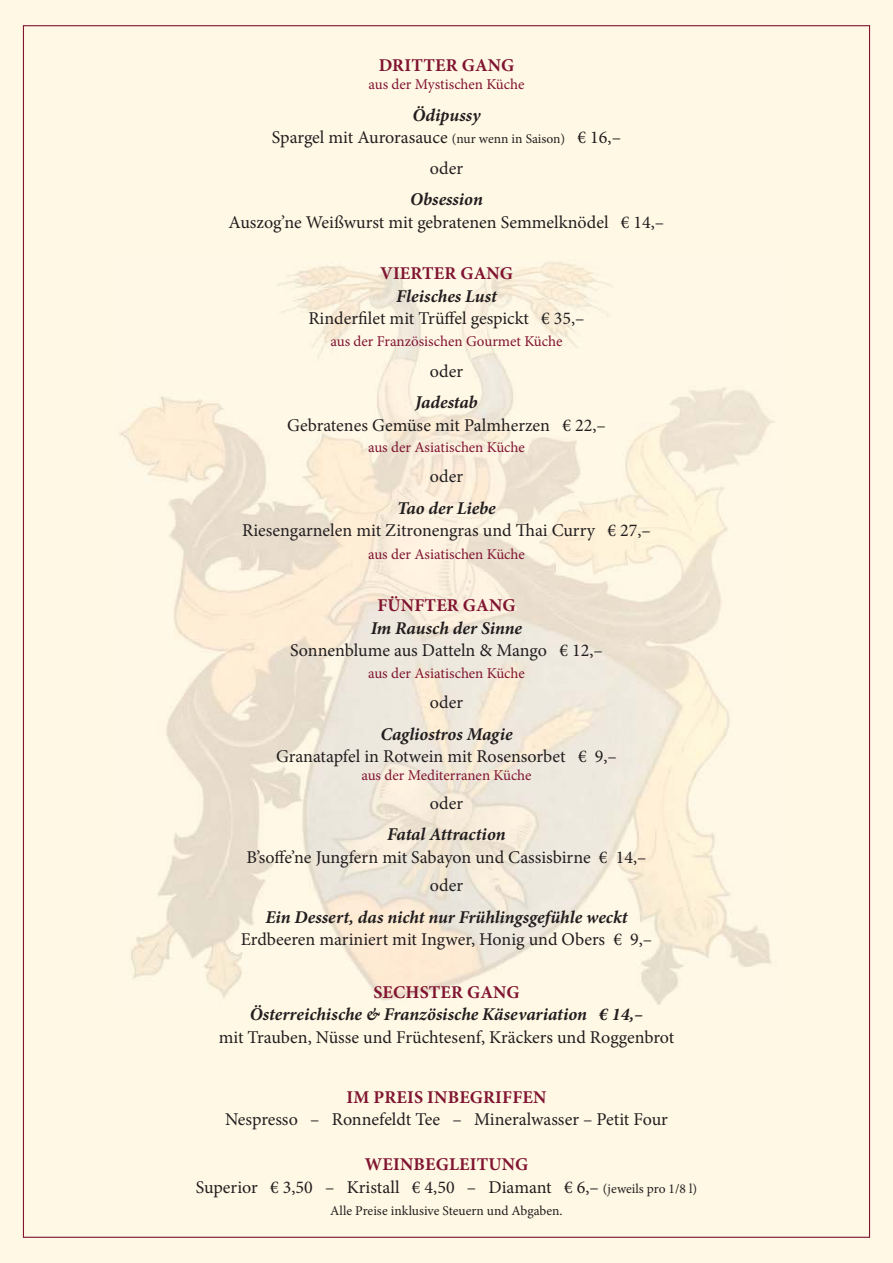
<style>
.page{position:relative;width:893px;height:1263px;background:#fff8e5}
.page>*{position:absolute;margin:0;border:0;box-sizing:border-box;transform-origin:0 0}
.t1{font:18px/22.5px "Minion Pro";color:#221e1f;text-align:center}
.t2{font:italic 700 18px "Minion Pro";color:#221e1f}
.t3{font:700 18px "Minion Pro";letter-spacing:.01em;color:#801431}
.t4{font:15px "Minion Pro";letter-spacing:-.005em;color:#801431}
.t5{font:13.5px "Minion Pro";color:#221e1f}
.s1{font-weight:700;font-style:italic}
.s2{font-size:13.5px}
.s3{font-weight:700;color:#801431}
</style>
<div class="page">
<img style="left:120px;top:262px;width:654px;height:742px">
<svg style="left:516px;top:523px;width:19px;height:13px"></svg>
<p class="t3" style="left:379px;top:56px;width:137px">DRITTER GANG</p>
<p class="t4" style="left:368px;top:77px;width:157px">aus der Mystischen Küche</p>
<p class="t1" style="left:272px;top:104px;width:351px"><span class="s1">Ödipussy<br></span>Spargel mit Aurorasauce <span class="s2">(nur wenn in Saison)</span> € 16,–</p>
<p class="t1" style="left:430px;top:158px;width:35px">oder</p>
<p class="t2" style="left:410px;top:190px;width:74px">Obsession</p>
<p class="t1" style="left:229px;top:212px;width:437px">Auszog’ne Weißwurst mit gebratenen Semmelknödel € 14,–</p>
<p class="t3" style="left:380px;top:264px;width:134px">VIERTER GANG</p>
<p class="t2" style="left:396px;top:287px;width:102px">Fleisches Lust</p>
<p class="t1" style="left:308px;top:308px;width:278px">Rinderfilet mit Trüffel gespickt € 35,–</p>
<p class="t4" style="left:330px;top:334px;width:234px">aus der Französischen Gourmet Küche</p>
<p class="t1" style="left:430px;top:360px;width:35px">oder</p>
<p class="t2" style="left:415px;top:393px;width:64px">Jadestab</p>
<p class="t1" style="left:287px;top:414px;width:320px">Gebratenes Gemüse mit Palmherzen € 22,–</p>
<p class="t4" style="left:368px;top:439px;width:158px">aus der Asiatischen Küche</p>
<p class="t1" style="left:430px;top:466px;width:35px">oder</p>
<p class="t2" style="left:397px;top:499px;width:100px">Tao der Liebe</p>
<p class="t1" style="left:242px;top:520px;width:271px">Riesengarnelen mit Zitronengras und</p>
<p class="t1" style="left:535px;top:520px;width:117px">ai Curry € 27,–</p>
<p class="t4" style="left:368px;top:547px;width:158px">aus der Asiatischen Küche</p>
<p class="t3" style="left:377px;top:596px;width:139px">FÜNFTER GANG</p>
<p class="t2" style="left:371px;top:619px;width:153px">Im Rausch der Sinne</p>
<p class="t1" style="left:290px;top:640px;width:314px">Sonnenblume aus Datteln &amp; Mango € 12,–</p>
<p class="t4" style="left:368px;top:666px;width:158px">aus der Asiatischen Küche</p>
<p class="t1" style="left:430px;top:692px;width:35px">oder</p>
<p class="t2" style="left:380px;top:725px;width:134px">Cagliostros Magie</p>
<p class="t1" style="left:276px;top:746px;width:342px">Granatapfel in Rotwein mit Rosensorbet € 9,–</p>
<p class="t4" style="left:361px;top:768px;width:172px">aus der Mediterranen Küche</p>
<p class="t1" style="left:430px;top:793px;width:35px">oder</p>
<p class="t2" style="left:387px;top:825px;width:120px">Fatal Attraction</p>
<p class="t1" style="left:246px;top:844px;width:401px;line-height:28.5px">B’soffe’ne Jungfern mit Sabayon und Cassisbirne € 14,– oder</p>
<p class="t2" style="left:266px;top:908px;width:363px">Ein Dessert, das nicht nur Frühlingsgefühle weckt</p>
<p class="t1" style="left:241px;top:929px;width:413px">Erdbeeren mariniert mit Ingwer, Honig und Obers € 9,–</p>
<p class="t3" style="left:373px;top:983px;width:148px">SECHSTER GANG</p>
<p class="t2" style="left:250px;top:1005px;width:395px">Österreichische &amp; Französische Käsevariation € 14,–</p>
<p class="t1" style="left:219px;top:1027px;width:457px">mit Trauben, Nüsse und Früchtesenf, Kräckers und Roggenbrot</p>
<p class="t3" style="left:346px;top:1088px;width:202px">IM PREIS INBEGRIFFEN</p>
<p class="t1" style="left:225px;top:1109px;width:444px">Nespresso – Ronnefeldt Tee – Mineralwasser – Petit Four</p>
<p class="t1" style="left:196px;top:1154px;width:503px"><span class="s3">WEINBEGLEITUNG<br></span>Superior € 3,50 – Kristall € 4,50 – Diamant € 6,– <span class="s2">(jeweils pro 1/8 l)</span></p>
<p class="t5" style="left:330px;top:1204px;width:234px">Alle Preise inklusive Steuern und Abgaben.</p>
</div>
